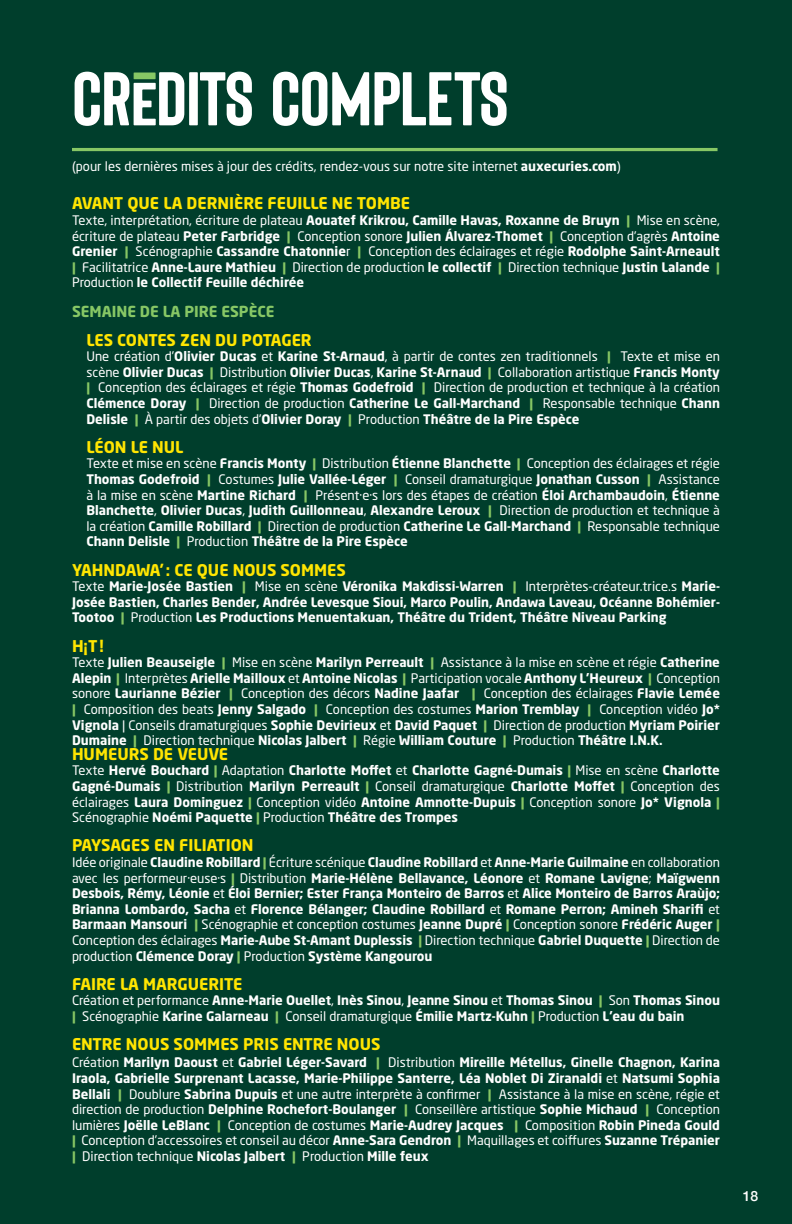
<style>
.page{position:relative;width:792px;height:1224px;background:#003e2c}
.page>*{position:absolute;margin:0;border:0;box-sizing:border-box;transform-origin:0 0}
.t1{font:76px "URBANO Regular";letter-spacing:-.01em;color:#fff}
.t2{font:60.8px "URBANO Regular";color:#87c765;scale:.73 1}
.texte_courant{font:700 16px "Neo Sans Std";color:#ffe501}
.S_Titre_2_encadré{font:700 16px "Neo Sans Std";color:#ffe501}
.S_Titre_2_encadré-2{font:700 15px "Neo Sans Std";color:#87c765}
.t3{font:500 14px "Helvetica Neue";color:#fff}
.texte_courant-2{font:700 13px/15.6px "Neo Sans Std";color:#fff;text-align:justify}
.texte_courant-3{font:13px/15.6px "Neo Sans Std";color:#fff;text-align:justify}
.petite_note{font:13px "Neo Sans Std";color:#fff}
.s1{font-size:60.8px}
.s2{font-weight:700}
.s3{font-weight:700;color:#87c765}
.s4{font-weight:400}
.s5{color:#87c765}
</style>
<div class="page">
<hr style="left:72px;top:148px;width:646px;height:3px;background:#87c765">
<h2 class="t1" style="left:72px;top:72px;width:438px">CR<span class="s1">É</span>DITS COMPLETS</h2>
<p class="petite_note" style="left:72px;top:158px;width:550px">(pour les dernières mises à jour des crédits, rendez-vous sur notre site internet <span class="s2">auxecuries.com</span>)</p>
<h1 class="t2" style="left:133px;top:37px;width:33px">_</h1>
<p class="texte_courant" style="left:72px;top:193px;width:340px">AVANT QUE LA DERNIÈRE FEUILLE NE TOMBE</p>
<p class="texte_courant-3" style="left:72px;top:212px;width:650px">Texte, interprétation, écriture de plateau <span class="s2">Aouatef Krikrou, Camille Havas, Roxanne de Bruyn</span> <span class="s3">|</span> Mise en scène, écriture de plateau <span class="s2">Peter Farbridge</span> <span class="s3">|</span> Conception sonore <span class="s2">Julien Álvarez-Thomet</span> <span class="s3">|</span> Conception d’agrès <span class="s2">Antoine Grenier</span> <span class="s3">|</span> Scénographie <span class="s2">Cassandre Chatonnie</span>r <span class="s3">|</span> Conception des éclairages et régie <span class="s2">Rodolphe Saint-Arneault </span><span class="s3">|</span> Facilitatrice <span class="s2">Anne-Laure Mathieu</span> <span class="s3">|</span> Direction de production <span class="s2">le collectif</span> <span class="s3">|</span> Direction technique <span class="s2">Justin Lalande</span> <span class="s3">| </span>Production <span class="s2">le Collectif Feuille déchirée</span></p>
<p class="S_Titre_2_encadré-2" style="left:72px;top:301px;width:204px">SEMAINE DE LA PIRE ESPÈCE</p>
<p class="texte_courant" style="left:86px;top:329px;width:227px">LES CONTES ZEN DU POTAGER</p>
<p class="texte_courant-3" style="left:86px;top:348px;width:635px">Une création d’<span class="s2">Olivier Ducas</span> et <span class="s2">Karine St-Arnaud</span>, à partir de contes zen traditionnels <span class="s3">|</span> Texte et mise en scène <span class="s2">Olivier Ducas</span> <span class="s3">|</span> Distribution <span class="s2">Olivier Ducas</span>, <span class="s2">Karine St-Arnaud</span> <span class="s3">|</span> Collaboration artistique <span class="s2">Francis Monty </span><span class="s3">|</span> Conception des éclairages et régie <span class="s2">Thomas Godefroid</span> <span class="s3">|</span> Direction de production et technique à la création <span class="s2">Clémence Doray</span> <span class="s3">|</span> Direction de production <span class="s2">Catherine Le Gall-Marchand</span> <span class="s3">|</span> Responsable technique <span class="s2">Chann Delisle</span> <span class="s3">|</span> À partir des objets d’<span class="s2">Olivier Doray</span> <span class="s3">|</span> Production <span class="s2">Théâtre de la Pire Espèce</span></p>
<p class="S_Titre_2_encadré" style="left:86px;top:437px;width:99px">LÉON LE NUL</p>
<p class="texte_courant-3" style="left:86px;top:456px;width:635px">Texte et mise en scène <span class="s2">Francis Monty</span> <span class="s3">|</span> Distribution <span class="s2">Étienne Blanchette</span> <span class="s3">|</span> Conception des éclairages et régie <span class="s2">Thomas Godefroid</span> <span class="s3">|</span> Costumes <span class="s2">Julie Vallée-Léger</span> <span class="s3">|</span> Conseil dramaturgique <span class="s2">Jonathan Cusson</span> <span class="s3">|</span> Assistance à la mise en scène <span class="s2">Martine Richard</span> <span class="s3">|</span> Présent·e·s lors des étapes de création <span class="s2">Éloi Archambaudoin</span>, <span class="s2">Étienne Blanchette</span>, <span class="s2">Olivier Ducas</span>, <span class="s2">Judith Guillonneau</span>, <span class="s2">Alexandre Leroux</span> <span class="s3">|</span> Direction de production et technique à la création <span class="s2">Camille Robillard</span> <span class="s3">|</span> Direction de production <span class="s2">Catherine Le Gall-Marchand</span> <span class="s3">|</span> Responsable technique <span class="s2">Chann Delisle</span> <span class="s3">|</span> Production <span class="s2">Théâtre de la Pire Espèce</span></p>
<p class="texte_courant" style="left:72px;top:559px;width:275px">YAHNDAWA’: CE QUE NOUS SOMMES</p>
<p class="texte_courant-2" style="left:72px;top:578px;width:650px"><span class="s4">Texte</span> Marie-Josée Bastien <span class="s5">|</span> <span class="s4">Mise en scène</span> Véronika Makdissi-Warren <span class="s5">|</span> <span class="s4">Interprètes-créateur.trice.s</span> Marie-Josée Bastien, Charles Bender, Andrée Levesque Sioui, Marco Poulin, Andawa Laveau, Océanne Bohémier-Tootoo <span class="s5">|</span> <span class="s4">Production</span> Les Productions Menuentakuan, Théâtre du Trident, Théâtre Niveau Parking</p>
<p class="texte_courant" style="left:72px;top:635px;width:33px">H¡T!</p>
<p class="texte_courant-3" style="left:72px;top:654px;width:650px">Texte <span class="s2">Julien Beauseigle</span> <span class="s3">|</span> Mise en scène <span class="s2">Marilyn Perreault</span> <span class="s3">|</span> Assistance à la mise en scène et régie <span class="s2">Catherine Alepin</span> <span class="s3">|</span> Interprètes <span class="s2">Arielle Mailloux</span> et <span class="s2">Antoine Nicolas</span> <span class="s3">|</span> Participation vocale <span class="s2">Anthony L’Heureux</span> <span class="s3">|</span> Conception sonore <span class="s2">Laurianne Bézier</span> <span class="s3">|</span> Conception des décors <span class="s2">Nadine Jaafar</span> <span class="s3">|</span> Conception des éclairages <span class="s2">Flavie Lemée </span><span class="s3">|</span> Composition des beats <span class="s2">Jenny Salgado</span> <span class="s3">|</span> Conception des costumes <span class="s2">Marion Tremblay</span> <span class="s3">|</span> Conception vidéo <span class="s2">Jo* Vignola</span> | Conseils dramaturgiques <span class="s2">Sophie Devirieux</span> et <span class="s2">David Paquet</span> <span class="s3">|</span> Direction de production <span class="s2">Myriam Poirier Dumaine</span> <span class="s3">|</span> Direction technique <span class="s2">Nicolas Jalbert</span> <span class="s3">|</span> Régie <span class="s2">William Couture</span> <span class="s3">|</span> Production <span class="s2">Théâtre I.N.K.</span></p>
<p class="texte_courant" style="left:72px;top:744px;width:158px">HUMEURS DE VEUVE</p>
<p class="texte_courant-2" style="left:72px;top:762px;width:650px"><span class="s4">Texte</span> Hervé Bouchard <span class="s5">|</span> <span class="s4">Adaptation</span> Charlotte Moffet <span class="s4">et</span> Charlotte Gagné-Dumais <span class="s5">|</span> <span class="s4">Mise en scène</span> Charlotte Gagné-Dumais <span class="s5">|</span> <span class="s4">Distribution</span> Marilyn Perreault <span class="s5">|</span> <span class="s4">Conseil dramaturgique</span> Charlotte Moffet <span class="s5">|</span> <span class="s4">Conception des éclairages</span> Laura Dominguez <span class="s5">|</span> <span class="s4">Conception vidéo</span> Antoine Amnotte-Dupuis <span class="s5">|</span> <span class="s4">Conception sonore</span> Jo* Vignola <span class="s5">| </span><span class="s4">Scénographie</span> Noémi Paquette <span class="s5">|</span> <span class="s4">Production</span> Théâtre des Trompes</p>
<p class="texte_courant" style="left:72px;top:835px;width:183px">PAYSAGES EN FILIATION</p>
<p class="texte_courant-2" style="left:72px;top:854px;width:650px"><span class="s4">Idée originale</span> Claudine Robillard <span class="s5">|</span> <span class="s4">Écriture scénique</span> Claudine Robillard <span class="s4">et</span> Anne-Marie Guilmaine <span class="s4">en collaboration avec les performeur·euse·s</span> <span class="s5">|</span> <span class="s4">Distribution</span> Marie-Hélène Bellavance, Léonore <span class="s4">et</span> Romane Lavigne<span class="s4">;</span> Maïgwenn Desbois, Rémy, Léonie <span class="s4">et</span> Éloi Bernier; Ester França Monteiro de Barros <span class="s4">et</span> Alice Monteiro de Barros Araùjo; Brianna Lombardo, Sacha <span class="s4">et</span> Florence Bélanger; Claudine Robillard <span class="s4">et</span> Romane Perron; Amineh Sharifi <span class="s4">et </span>Barmaan Mansouri <span class="s5">|</span> <span class="s4">Scénographie et conception costumes</span> Jeanne Dupré <span class="s5">|</span> <span class="s4">Conception sonore</span> Frédéric Auger <span class="s5">| </span><span class="s4">Conception des éclairages</span> Marie-Aube St-Amant Duplessis <span class="s5">|</span> <span class="s4">Direction technique</span> Gabriel Duquette <span class="s5">|</span> <span class="s4">Direction de production</span> Clémence Doray <span class="s5">|</span> <span class="s4">Production</span> Système Kangourou</p>
<p class="texte_courant" style="left:72px;top:974px;width:172px">FAIRE LA MARGUERITE</p>
<p class="texte_courant-2" style="left:72px;top:992px;width:649px"><span class="s4">Création et performance</span> Anne-Marie Ouellet<span class="s4">,</span> Inès Sinou<span class="s4">,</span> Jeanne Sinou <span class="s4">et</span> Thomas Sinou <span class="s5">|</span> <span class="s4">Son</span> Thomas Sinou <span class="s5">|</span> <span class="s4">Scénographie</span> Karine Galarneau <span class="s5">|</span> <span class="s4">Conseil dramaturgique</span> Émilie Martz-Kuhn <span class="s5">|</span> <span class="s4">Production</span> L'eau du bain</p>
<p class="texte_courant" style="left:72px;top:1034px;width:310px">ENTRE NOUS SOMMES PRIS ENTRE NOUS</p>
<p class="texte_courant-2" style="left:72px;top:1054px;width:650px"><span class="s4">Création</span> Marilyn Daoust <span class="s4">et</span> Gabriel Léger-Savard <span class="s5">|</span> <span class="s4">Distribution</span> Mireille Métellus, Ginelle Chagnon, Karina Iraola, Gabrielle Surprenant Lacasse, Marie-Philippe Santerre, Léa Noblet Di Ziranaldi <span class="s4">et</span> Natsumi Sophia Bellali <span class="s5">|</span> <span class="s4">Doublure</span> Sabrina Dupuis <span class="s4">et une autre interprète à confirmer</span> <span class="s5">|</span> <span class="s4">Assistance à la mise en scène, régie et direction de production</span> Delphine Rochefort-Boulanger <span class="s5">|</span> <span class="s4">Conseillère artistique</span> Sophie Michaud <span class="s5">|</span> <span class="s4">Conception lumières</span> Joëlle LeBlanc <span class="s5">|</span> <span class="s4">Conception de costumes</span> Marie-Audrey Jacques <span class="s5">|</span> <span class="s4">Composition</span> Robin Pineda Gould <span class="s5">|</span> <span class="s4">Conception d’accessoires et conseil au décor</span> Anne-Sara Gendron <span class="s5">|</span> <span class="s4">Maquillages et coiffures</span> Suzanne Trépanier <span class="s5">|</span> <span class="s4">Direction technique</span> Nicolas Jalbert <span class="s5">|</span> <span class="s4">Production</span> Mille feux</p>
<p class="t3" style="left:743px;top:1185px;width:17px">18</p>
</div>
